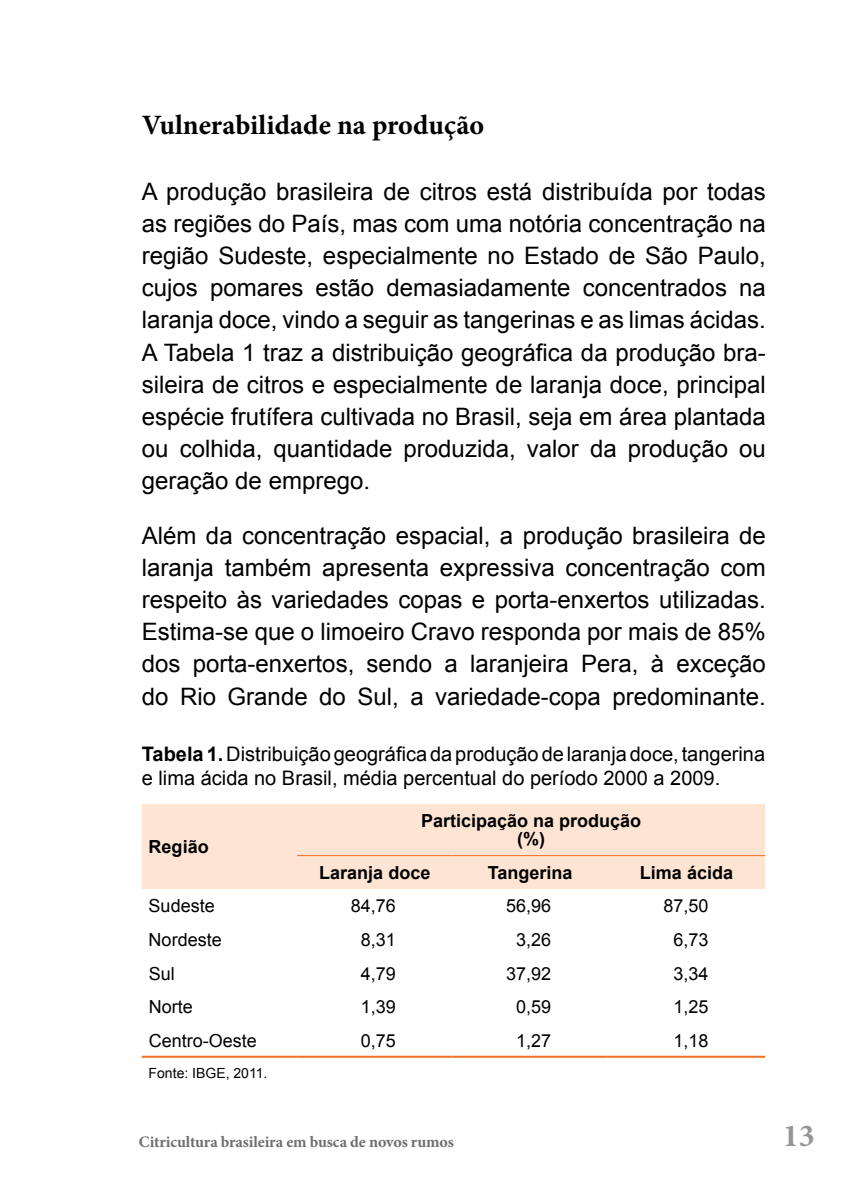
<style>
.page{position:relative;width:851px;height:1191px;background:#fff}
.page>*{position:absolute;margin:0;border:0;box-sizing:border-box;transform-origin:0 0}
.t1{font:700 32px "Minion Pro";color:#939598}
.t2{font:700 28px "Minion Pro";color:#000}
.t3{font:24px/32.2px "Arial";color:#000;text-align:justify}
.t4{font:20px/24px "Arial";color:#000}
.t5{font:18px "Arial";color:#000}
.t6{font:700 18px/18px "Arial";color:#000;text-align:center}
.t7{font:700 16px "Minion Pro";letter-spacing:-.01em;color:#6d6e71}
.t8{font:14px "Arial";color:#000}
.s1{font-weight:700}
</style>
<div class="page">
<div style="left:142px;top:804px;width:623px;height:85px;background:#fee5d3"></div>
<hr style="left:142px;top:1055px;width:155px;height:2px;background:#f36f21">
<hr style="left:297px;top:1055px;width:155px;height:2px;background:#f36f21">
<hr style="left:452px;top:1055px;width:155px;height:2px;background:#f36f21">
<hr style="left:607px;top:1055px;width:158px;height:2px;background:#f36f21">
<hr style="left:297px;top:855px;width:155px;height:1px;background:#f36f21">
<hr style="left:452px;top:855px;width:155px;height:1px;background:#f36f21">
<hr style="left:607px;top:855px;width:158px;height:1px;background:#f36f21">
<p class="t2" style="left:142px;top:105px;width:344px">Vulnerabilidade na produção</p>
<p class="t3" style="left:142px;top:176px;width:625px">A produção brasileira de citros está distribuída por todas as regiões do País, mas com uma notória concentração na região Sudeste, especialmente no Estado de São Paulo, cujos pomares estão demasiadamente concentrados na laranja doce, vindo a seguir as tangerinas e as limas ácidas.<br>A Tabela 1 traz a distribuição geográfica da produção bra&shy;sileira de citros e especialmente de laranja doce, principal espécie frutífera cultivada no Brasil, seja em área plantada ou colhida, quantidade produzida, valor da produção ou geração de emprego.</p>
<p class="t3" style="left:142px;top:519px;width:625px">Além da concentração espacial, a produção brasileira de laranja também apresenta expressiva concentração com respeito às variedades copas e porta-enxertos utilizadas.<br>Estima-se que o limoeiro Cravo responda por mais de 85% dos porta-enxertos, sendo a laranjeira Pera, à exceção do Rio Grande do Sul, a variedade-copa predominante.</p>
<p class="t4" style="left:142px;top:742px;width:624px"><span class="s1">Tabela 1.</span> Distribuição geográfica da produção de laranja doce, tangerina e lima ácida no Brasil, média percentual do período 2000 a 2009.</p>
<p class="t6" style="left:149px;top:838px;width:62px">Região</p>
<p class="t6" style="left:421px;top:812px;width:222px">Participação na produção (%)</p>
<p class="t6" style="left:319px;top:864px;width:113px">Laranja doce</p>
<p class="t6" style="left:487px;top:864px;width:86px">Tangerina</p>
<p class="t6" style="left:640px;top:864px;width:95px">Lima ácida</p>
<p class="t5" style="left:149px;top:894px;width:68px">Sudeste</p>
<p class="t5" style="left:350px;top:894px;width:47px">84,76</p>
<p class="t5" style="left:506px;top:894px;width:47px">56,96</p>
<p class="t5" style="left:663px;top:894px;width:47px">87,50</p>
<p class="t5" style="left:149px;top:928px;width:75px">Nordeste</p>
<p class="t5" style="left:360px;top:928px;width:37px">8,31</p>
<p class="t5" style="left:516px;top:928px;width:37px">3,26</p>
<p class="t5" style="left:673px;top:928px;width:37px">6,73</p>
<p class="t5" style="left:149px;top:961px;width:28px">Sul</p>
<p class="t5" style="left:361px;top:961px;width:37px">4,79</p>
<p class="t5" style="left:506px;top:961px;width:47px">37,92</p>
<p class="t5" style="left:673px;top:961px;width:37px">3,34</p>
<p class="t5" style="left:149px;top:995px;width:46px">Norte</p>
<p class="t5" style="left:361px;top:995px;width:37px">1,39</p>
<p class="t5" style="left:516px;top:995px;width:37px">0,59</p>
<p class="t5" style="left:673px;top:995px;width:37px">1,25</p>
<p class="t5" style="left:149px;top:1028px;width:110px">Centro-Oeste</p>
<p class="t5" style="left:361px;top:1028px;width:37px">0,75</p>
<p class="t5" style="left:516px;top:1028px;width:37px">1,27</p>
<p class="t5" style="left:673px;top:1028px;width:37px">1,18</p>
<p class="t8" style="left:149px;top:1064px;width:120px">Fonte: IBGE, 2011.</p>
<p class="t7" style="left:139px;top:1130px;width:316px">Citricultura brasileira em busca de novos rumos</p>
<h1 class="t1" style="left:782px;top:1113px;width:33px">13</h1>
</div>
